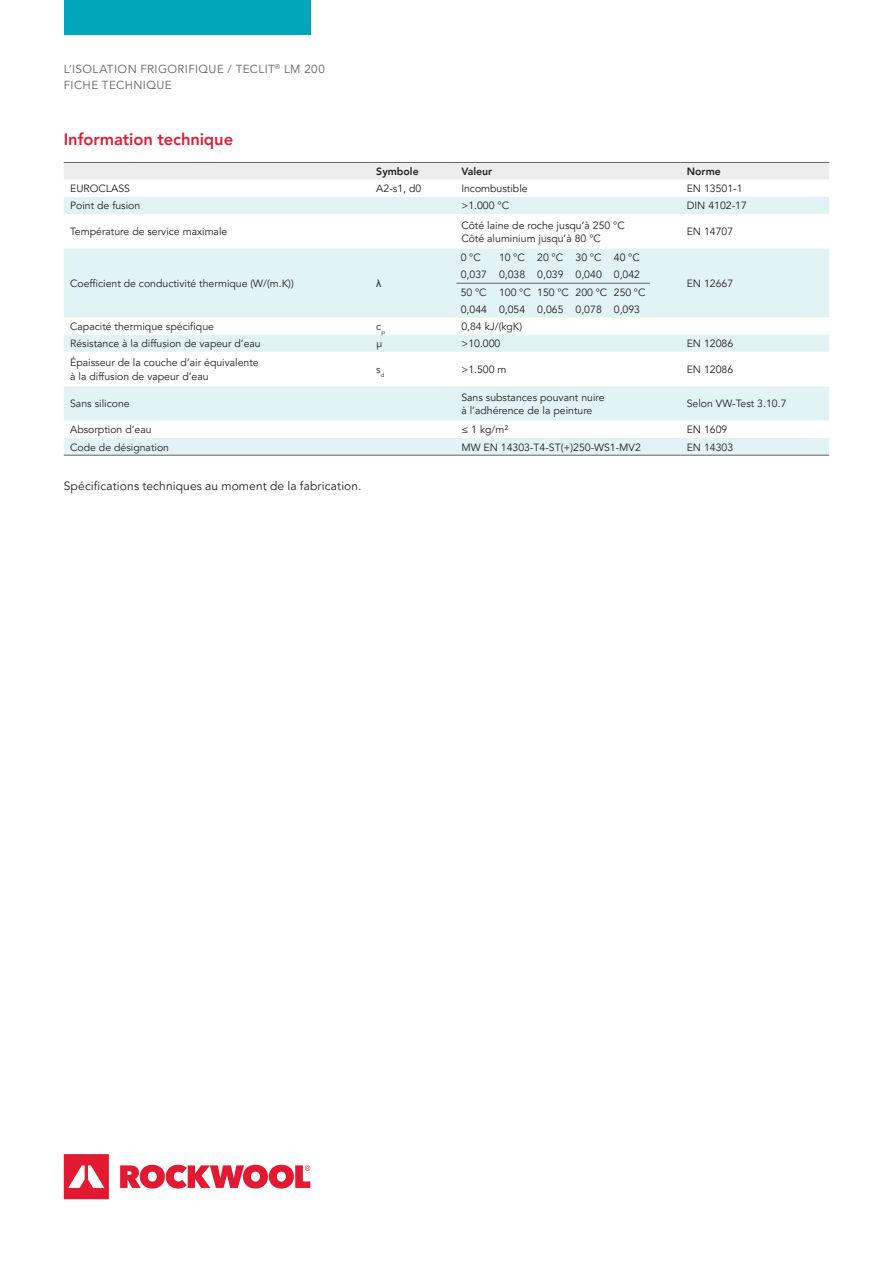
<style>
.page{position:relative;width:893px;height:1263px;background:#fff}
.page>*{position:absolute;margin:0;border:0;box-sizing:border-box;transform-origin:0 0}
.t1{font:800 16.5px "Avenir LT Pro";letter-spacing:-.005em;color:#e31c33}
.t2{font:12px "Avenir LT Pro";letter-spacing:.01em;color:#231f20}
.t3{font:11.7px/16.5px "Avenir LT Pro";letter-spacing:.035em;color:#636366}
.t4{font:10.5px/13.5px "Avenir LT Pro";color:#231f20}
.t5{font:800 10.5px "Avenir LT Pro";color:#231f20}
.t6{font:10.5px "Arial";color:#231f20}
</style>
<div class="page">
<div style="left:64px;top:0;width:246px;height:34px;background:#00a6b9"></div>
<svg style="left:64px;top:1154px;width:246px;height:45px"></svg>
<div style="left:64px;top:163px;width:765px;height:16px;background:#ededee"></div>
<svg style="left:64px;top:317px;width:765px;height:1px"></svg>
<svg style="left:64px;top:197px;width:765px;height:120px;fill:#e2f3f6"></svg>
<div style="left:64px;top:335px;width:765px;height:120px;background:#e2f3f6"></div>
<svg style="left:64px;top:352px;width:765px;height:86px"></svg>
<hr style="left:64px;top:162px;width:306px;height:1px;background:#636366">
<hr style="left:370px;top:162px;width:85px;height:1px;background:#636366">
<hr style="left:455px;top:162px;width:225px;height:1px;background:#636366">
<hr style="left:680px;top:162px;width:149px;height:1px;background:#636366">
<hr style="left:64px;top:455px;width:306px;height:1px;background:#636366">
<hr style="left:370px;top:455px;width:85px;height:1px;background:#636366">
<hr style="left:455px;top:455px;width:225px;height:1px;background:#636366">
<hr style="left:680px;top:455px;width:149px;height:1px;background:#636366">
<hr style="left:456px;top:283px;width:194px;height:1px;background:#636366">
<p class="t3" style="left:64px;top:61px;width:263px">L‘ISOLATION FRIGORIFIQUE / TECLIT<sup>®</sup> LM 200<br>FICHE TECHNIQUE</p>
<h1 class="t1" style="left:64px;top:129px;width:171px">Information technique</h1>
<p class="t5" style="left:376px;top:165px;width:44px">Symbole</p>
<p class="t5" style="left:461px;top:165px;width:32px">Valeur</p>
<p class="t5" style="left:687px;top:165px;width:36px">Norme</p>
<p class="t4" style="left:70px;top:182px;width:61px">EUROCLASS</p>
<p class="t4" style="left:376px;top:182px;width:46px">A2-s1, d0</p>
<p class="t4" style="left:461px;top:182px;width:68px">Incombustible</p>
<p class="t4" style="left:687px;top:182px;width:57px">EN 13501-1</p>
<p class="t4" style="left:70px;top:199px;width:72px">Point de fusion</p>
<p class="t4" style="left:461px;top:199px;width:49px">&gt;1.000 °C</p>
<p class="t4" style="left:687px;top:199px;width:62px">DIN 4102-17</p>
<p class="t4" style="left:70px;top:225px;width:159px">Température de service maximale</p>
<p class="t4" style="left:461px;top:218px;width:165px">Côté laine de roche jusqu’à 250 °C<br>Côté aluminium jusqu’à 80 °C</p>
<p class="t4" style="left:687px;top:225px;width:48px">EN 14707</p>
<p class="t4" style="left:70px;top:277px;width:225px">Coefficient de conductivité thermique (W/(m.K))</p>
<p class="t6" style="left:376px;top:276px;width:7px">λ</p>
<p class="t4" style="left:687px;top:277px;width:48px">EN 12667</p>
<p class="t4" style="left:70px;top:320px;width:145px">Capacité thermique spécifique</p>
<p class="t4" style="left:376px;top:320px;width:10px">c<sub>p</sub></p>
<p class="t4" style="left:461px;top:320px;width:62px">0,84 kJ/(kgK)</p>
<p class="t4" style="left:70px;top:337px;width:192px">Résistance à la diffusion de vapeur d’eau</p>
<p class="t4" style="left:376px;top:337px;width:7px">μ</p>
<p class="t4" style="left:461px;top:337px;width:41px">&gt;10.000</p>
<p class="t4" style="left:687px;top:337px;width:48px">EN 12086</p>
<p class="t4" style="left:70px;top:356px;width:190px">Épaisseur de la couche d’air équivalente à la diffusion de vapeur d’eau</p>
<p class="t4" style="left:376px;top:363px;width:10px">s<sub>d</sub></p>
<p class="t4" style="left:461px;top:363px;width:47px">&gt;1.500 m</p>
<p class="t4" style="left:687px;top:363px;width:48px">EN 12086</p>
<p class="t4" style="left:70px;top:397px;width:61px">Sans silicone</p>
<p class="t4" style="left:461px;top:391px;width:145px">Sans substances pouvant nuire à l’adhérence de la peinture</p>
<p class="t4" style="left:687px;top:397px;width:101px">Selon VW-Test 3.10.7</p>
<p class="t4" style="left:70px;top:423px;width:83px">Absorption d’eau</p>
<p class="t4" style="left:461px;top:423px;width:48px">≤ 1 kg/m²</p>
<p class="t4" style="left:687px;top:423px;width:42px">EN 1609</p>
<p class="t4" style="left:70px;top:440px;width:100px">Code de désignation</p>
<p class="t4" style="left:461px;top:440px;width:181px">MW EN 14303-T4-ST(+)250-WS1-MV2</p>
<p class="t4" style="left:687px;top:440px;width:48px">EN 14303</p>
<p class="t4" style="left:461px;top:251px;width:22px">0 °C</p>
<p class="t4" style="left:461px;top:249px;width:186px;line-height:17.2px;text-indent:38px">10 °C 20 °C 30 °C 40 °C<br>0,037 0,038 0,039 0,040 0,042<br>50 °C 100 °C 150 °C 200 °C 250 °C<br>0,044 0,054 0,065 0,078 0,093</p>
<p class="t2" style="left:64px;top:479px;width:299px">Spécifications techniques au moment de la fabrication.</p>
</div>
